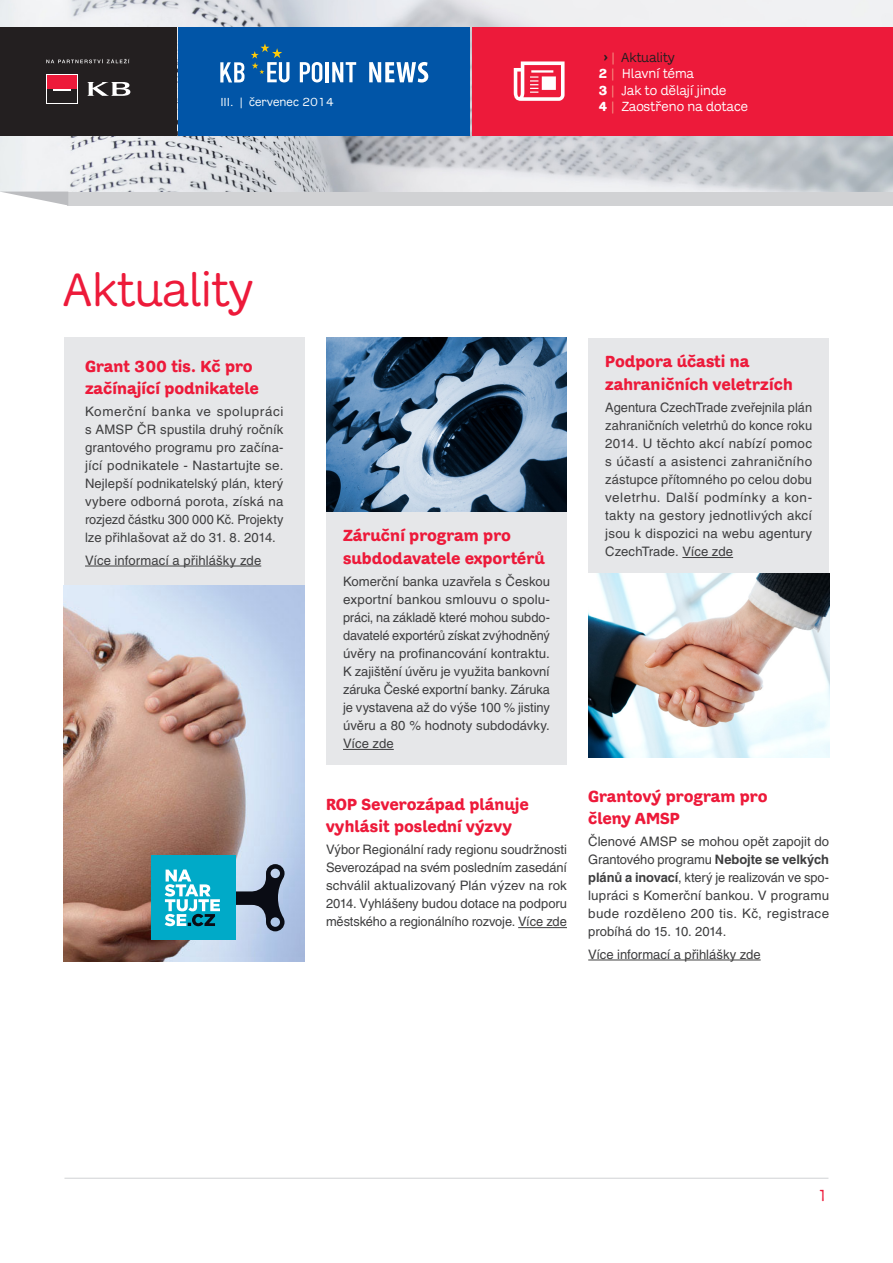
<style>
.page{position:relative;width:893px;height:1263px;background:#fff}
.page>*{position:absolute;margin:0;border:0;box-sizing:border-box;transform-origin:0 0}
.Nad1{font:48px "Adesso CE";color:#ed1a3a}
.Nad_2_akutuality{font:700 16.5px/22.5px "Adesso CE";color:#ed1a3a}
.Nad_2_akutuality-2{font:16.5px "Adesso CE";color:#ed1a3a}
.Nad2{font:13.5px "Adesso CE";color:#fff}
.Nad2-2{font:13.5px "Adesso CE";color:#231f20}
.Odstavec_1{font:13.05px/18px "Helvetica CE";letter-spacing:.005em;color:#3e3e3f;text-align:justify}
.Nad2-3{font:12px "Adesso CE";color:#fff}
.s1{font-weight:700}
.s2{color:#f59687}
</style>
<div class="page">
<hr style="left:64px;top:1178px;width:764px;height:1px;background:#d1d2d4">
<img style="left:0;top:0;width:893px;height:192px">
<div style="left:179px;top:27px;width:291px;height:109px;background:#0155a7"></div>
<div style="left:472px;top:27px;width:421px;height:109px;background:#ed1a3a"></div>
<svg style="left:369px;top:62px;width:59px;height:21px"></svg>
<svg style="left:300px;top:62px;width:22px;height:20px"></svg>
<hr style="left:326px;top:62px;width:3px;height:20px;background:#fff">
<svg style="left:332px;top:62px;width:24px;height:20px"></svg>
<svg style="left:251px;top:43px;width:38px;height:39px"></svg>
<svg style="left:220px;top:62px;width:25px;height:20px"></svg>
<div style="left:0;top:27px;width:176px;height:109px;background:#231f20"></div>
<div style="left:46px;top:74px;width:32px;height:29px;background:#fff"></div>
<div style="left:47px;top:75px;width:30px;height:14px;background:#ed1a3a"></div>
<div style="left:47px;top:89px;width:30px;height:14px;background:#231f20"></div>
<svg style="left:53px;top:89px;width:17px;height:1px"></svg>
<svg style="left:87px;top:82px;width:43px;height:14px"></svg>
<svg style="left:46px;top:59px;width:84px;height:4px"></svg>
<div style="left:68px;top:192px;width:825px;height:13px;background:#d1d2d4"></div>
<svg style="left:2px;top:192px;width:66px;height:13px"></svg>
<svg style="left:514px;top:61px;width:51px;height:40px"></svg>
<hr style="left:588px;top:960px;width:173px;height:1px;background:#3e3e3f">
<div style="left:64px;top:338px;width:241px;height:248px;background:#e6e7e9"></div>
<hr style="left:85px;top:566px;width:176px;height:1px;background:#3e3e3f">
<div style="left:326px;top:512px;width:241px;height:253px;background:#e6e7e9"></div>
<hr style="left:343px;top:749px;width:51px;height:1px;background:#3e3e3f">
<hr style="left:518px;top:927px;width:49px;height:1px;background:#3e3e3f">
<div style="left:588px;top:338px;width:241px;height:235px;background:#e6e7e9"></div>
<hr style="left:682px;top:557px;width:51px;height:1px;background:#3e3e3f">
<img style="left:64px;top:586px;width:241px;height:375px">
<img style="left:588px;top:573px;width:241px;height:184px">
<img style="left:326px;top:338px;width:241px;height:174px">
<svg style="left:236px;top:864px;width:49px;height:67px;background:#798496"></svg>
<div style="left:152px;top:856px;width:84px;height:84px;background:#00aac8"></div>
<svg style="left:165px;top:869px;width:55px;height:57px"></svg>
<p class="Nad2-3" style="left:220px;top:94px;width:115px">III. | červenec 2014</p>
<p class="Nad2-2" style="left:603px;top:49px;width:73px"><span class="s1">›</span> <span class="s2">|</span> Aktuality</p>
<p class="Nad2" style="left:599px;top:66px;width:97px"><span class="s1">2</span> <span class="s2">|</span> Hlavní téma</p>
<p class="Nad2" style="left:599px;top:82px;width:129px"><span class="s1">3</span> <span class="s2">|</span> Jak to dělají jinde</p>
<p class="Nad2" style="left:599px;top:99px;width:151px"><span class="s1">4</span> <span class="s2">|</span> Zaostřeno na dotace</p>
<p class="Nad1" style="left:64px;top:262px;width:191px">Aktuality</p>
<p class="Nad_2_akutuality" style="left:85px;top:355px;width:175px">Grant 300 tis. Kč pro začínající podnikatele</p>
<p class="Odstavec_1" style="left:85px;top:403px;width:200px">Komerční banka ve spolupráci s AMSP ČR spustila druhý ročník grantového programu pro začína&shy;jící podnikatele - Nastartujte se.<br>Nejlepší podnikatelský plán, který vybere odborná porota, získá na rozjezd částku 300 000 Kč. Projekty lze přihlašovat až do 31. 8. 2014.</p>
<p class="Odstavec_1" style="left:85px;top:551px;width:178px">Více informací a přihlášky zde</p>
<p class="Nad_2_akutuality" style="left:343px;top:524px;width:203px">Záruční program pro subdodavatele exportérů</p>
<p class="Odstavec_1" style="left:343px;top:572px;width:208px">Komerční banka uzavřela s Českou exportní bankou smlouvu o spolu&shy;práci, na základě které mohou subdo&shy;davatelé exportérů získat zvýhodněný úvěry na profinancování kontraktu.<br>K zajištění úvěru je využita bankovní záruka České exportní banky. Záruka je vystavena až do výše 100 % jistiny úvěru a 80 % hodnoty subdodávky.<br>Více zde</p>
<p class="Nad_2_akutuality" style="left:326px;top:792px;width:204px">ROP Severozápad plánuje vyhlásit poslední výzvy</p>
<p class="Odstavec_1" style="left:326px;top:841px;width:242px">Výbor Regionální rady regionu soudržnosti Severozápad na svém posledním zasedání schválil aktualizovaný Plán výzev na rok 2014. Vyhlášeny budou dotace na podporu městského a regionálního rozvoje. Více zde</p>
<p class="Nad_2_akutuality" style="left:605px;top:350px;width:189px">Podpora účasti na zahraničních veletrzích</p>
<p class="Odstavec_1" style="left:605px;top:399px;width:208px">Agentura CzechTrade zveřejnila plán zahraničních veletrhů do konce roku 2014. U těchto akcí nabízí pomoc s účastí a asistenci zahraničního zástupce přítomného po celou dobu veletrhu. Další podmínky a kon&shy;takty na gestory jednotlivých akcí jsou k dispozici na webu agentury CzechTrade. Více zde</p>
<p class="Nad_2_akutuality" style="left:588px;top:785px;width:181px">Grantový program pro členy AMSP</p>
<p class="Odstavec_1" style="left:588px;top:833px;width:242px">Členové AMSP se mohou opět zapojit do Grantového programu <span class="s1">Nebojte se velkých plánů a inovací</span>, který je realizován ve spo&shy;lupráci s Komerční bankou. V programu bude rozděleno 200 tis. Kč, registrace probíhá do 15. 10. 2014.</p>
<p class="Odstavec_1" style="left:588px;top:945px;width:174px">Více informací a přihlášky zde</p>
<p class="Nad_2_akutuality-2" style="left:818px;top:1186px;width:12px">1</p>
</div>
